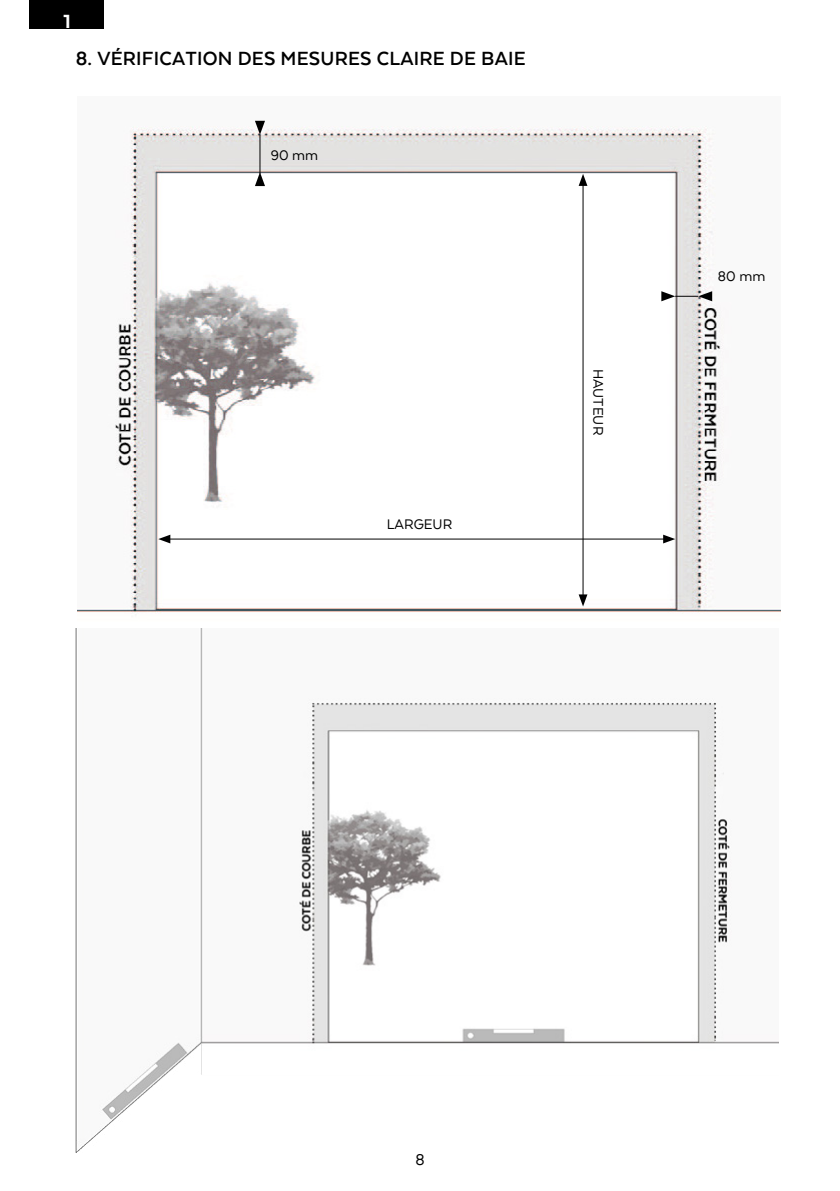
<style>
.page{position:relative;width:840px;height:1191px;background:#fff}
.page>*{position:absolute;margin:0;border:0;box-sizing:border-box;transform-origin:0 0}
.ENCABEZADOS_INDC{font:700 22px "Texta";letter-spacing:.01em;color:#000}
.t1{font:800 22px "Texta";color:#fff}
.t2{font:18px "Texta";color:#000}
.TIPO{font:16px "Texta";color:#000}
</style>
<div class="page">
<div style="left:29px;top:0;width:75px;height:28px;background:#000"></div>
<img style="left:78px;top:120px;width:702px;height:495px">
<hr style="left:582px;top:183px;width:1px;height:414px;background:#000">
<svg style="left:578px;top:174px;width:9px;height:12px"></svg>
<svg style="left:578px;top:594px;width:9px;height:12px"></svg>
<hr style="left:167px;top:539px;width:499px;height:1px;background:#000">
<svg style="left:158px;top:534px;width:12px;height:9px"></svg>
<svg style="left:662px;top:534px;width:12px;height:9px"></svg>
<hr style="left:259px;top:135px;width:1px;height:39px;background:#000">
<svg style="left:255px;top:121px;width:10px;height:14px"></svg>
<svg style="left:255px;top:172px;width:10px;height:14px"></svg>
<svg style="left:661px;top:291px;width:50px;height:10px"></svg>
<img style="left:75px;top:628px;width:702px;height:524px">
<p class="t1" style="left:63px;top:10px;width:9px">1</p>
<p class="ENCABEZADOS_INDC" style="left:76px;top:47px;width:451px">8. VÉRIFICATION DES MESURES CLAIRE DE BAIE</p>
<p class="TIPO" style="left:270px;top:147px;width:49px">90 mm</p>
<p class="TIPO" style="left:386px;top:515px;width:67px">LARGEUR</p>
<p class="TIPO" style="left:606px;top:369px;width:68px;rotate:90deg">HAUTEUR</p>
<p class="TIPO" style="left:717px;top:268px;width:49px">80 mm</p>
<p class="t2" style="left:415px;top:1150px;width:11px">8</p>
</div>
